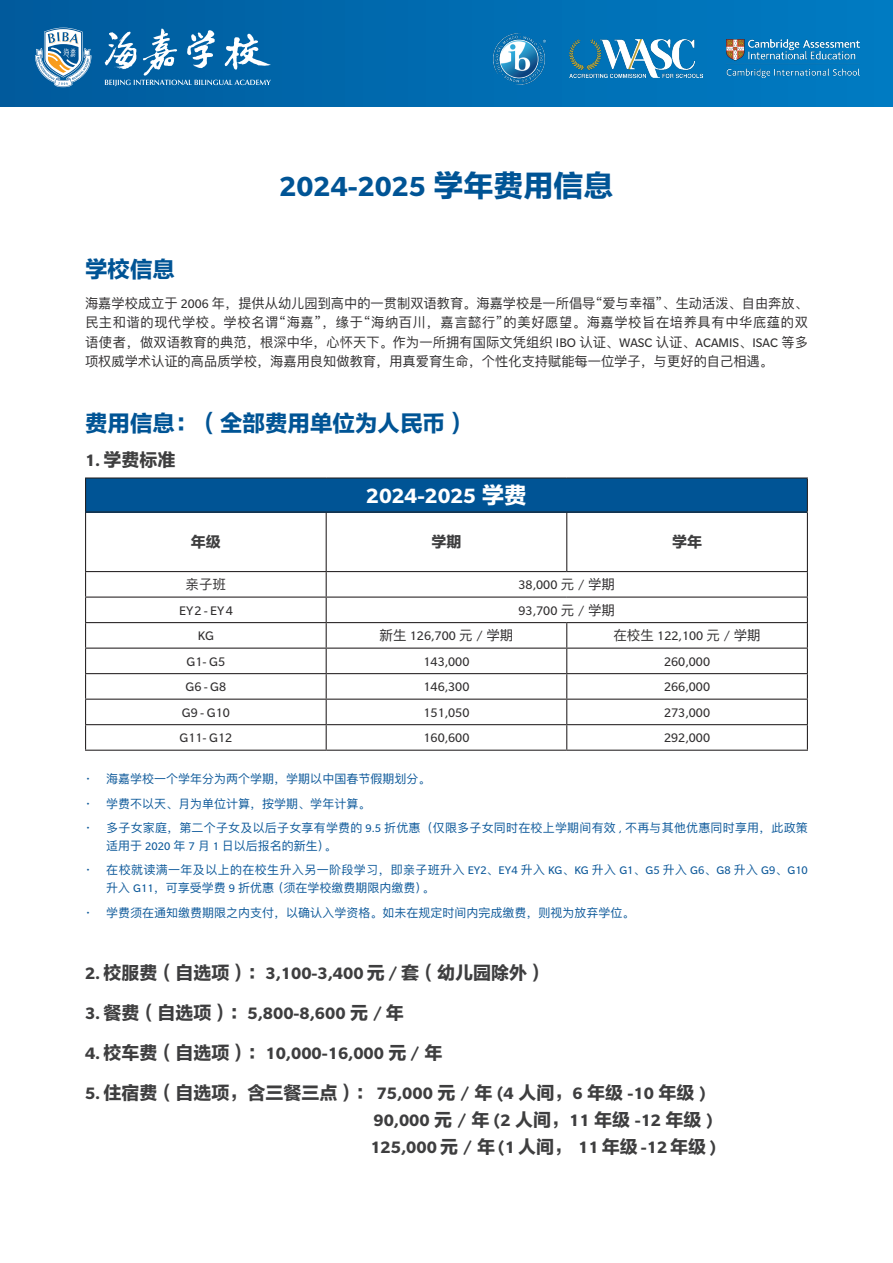
<style>
.page{position:relative;width:893px;height:1263px;background:#fff}
.page>*{position:absolute;margin:0;border:0;box-sizing:border-box;transform-origin:0 0}
.大标题{font:700 30px "Slate Pro";color:#005495}
.二级标题{font:22.5px "FZLTDHK GBK1 0";color:#005495}
.二级标题-2{font:700 22.5px "Slate Pro";color:#fff}
.小标题{font:700 18px "Slate Pro";color:#3e3e3f}
.小标题-2{font:18px "FZLTDHK GBK1 0";color:#3e3e3f}
.迷你标题{font:15px "FZLTDHK GBK1 0";color:#3e3e3f}
.正文{font:13.5px/19.5px "Ping Fang SC";color:#312f30;text-align:justify}
.正文-2{font:13.5px "Slate Pro";color:#312f30}
.正文-3{font:12px "Ping Fang SC";color:#0d599a}
.正文-4{font:12px/18px "Ping Fang SC";letter-spacing:.03em;color:#0d599a}
.正文-5{font:12px/18px "Ping Fang SC";letter-spacing:.02em;color:#0d599a}
.s1{font-family:"FZLTDHK GBK1 0";font-weight:400}
.s2{font-family:"Slate Pro"}
.s3{font-family:"Slate Pro";font-weight:700}
.s4{font-family:"Ping Fang SC"}
.s5{font-weight:600}
</style>
<div class="page">
<div style="left:0;top:0;width:893px;height:106px;background:linear-gradient(to right,#005a9c,#007cc4)"></div>
<img style="left:493px;top:31px;width:57px;height:55px">
<img style="left:569px;top:40px;width:134px;height:37px">
<img style="left:726px;top:39px;width:134px;height:39px">
<svg style="left:35px;top:28px;width:56px;height:59px"></svg>
<svg style="left:105px;top:29px;width:166px;height:57px;background:#3984b8"></svg>
<div style="left:86px;top:478px;width:721px;height:34px;background:#005495"></div>
<hr style="left:85px;top:477px;width:241px;height:2px;background:#231f20">
<hr style="left:85px;top:479px;width:1px;height:32px;background:#231f20">
<hr style="left:326px;top:477px;width:241px;height:2px;background:#231f20">
<hr style="left:567px;top:477px;width:241px;height:2px;background:#231f20">
<hr style="left:807px;top:479px;width:1px;height:32px;background:#231f20">
<hr style="left:85px;top:511px;width:241px;height:2px;background:#231f20">
<hr style="left:85px;top:513px;width:1px;height:58px;background:#231f20">
<hr style="left:326px;top:511px;width:241px;height:2px;background:#231f20">
<hr style="left:326px;top:513px;width:1px;height:58px;background:#231f20">
<hr style="left:567px;top:511px;width:241px;height:2px;background:#231f20">
<hr style="left:566px;top:513px;width:1px;height:58px;background:#231f20">
<hr style="left:807px;top:513px;width:1px;height:58px;background:#231f20">
<hr style="left:85px;top:571px;width:241px;height:1px;background:#231f20">
<hr style="left:326px;top:571px;width:241px;height:1px;background:#231f20">
<hr style="left:567px;top:571px;width:241px;height:1px;background:#231f20">
<hr style="left:85px;top:596px;width:241px;height:2px;background:#231f20">
<hr style="left:326px;top:596px;width:241px;height:2px;background:#231f20">
<hr style="left:567px;top:596px;width:241px;height:2px;background:#231f20">
<hr style="left:85px;top:622px;width:241px;height:1px;background:#231f20">
<hr style="left:326px;top:622px;width:241px;height:1px;background:#231f20">
<hr style="left:567px;top:622px;width:241px;height:1px;background:#231f20">
<hr style="left:85px;top:648px;width:241px;height:1px;background:#231f20">
<hr style="left:326px;top:648px;width:241px;height:1px;background:#231f20">
<hr style="left:567px;top:648px;width:241px;height:1px;background:#231f20">
<hr style="left:85px;top:673px;width:241px;height:1px;background:#231f20">
<hr style="left:326px;top:673px;width:241px;height:1px;background:#231f20">
<hr style="left:567px;top:673px;width:241px;height:1px;background:#231f20">
<hr style="left:85px;top:699px;width:241px;height:1px;background:#231f20">
<hr style="left:326px;top:699px;width:241px;height:1px;background:#231f20">
<hr style="left:567px;top:699px;width:241px;height:1px;background:#231f20">
<hr style="left:85px;top:724px;width:241px;height:1px;background:#231f20">
<svg style="left:85px;top:572px;width:1px;height:178px"></svg>
<hr style="left:326px;top:724px;width:241px;height:1px;background:#231f20">
<svg style="left:326px;top:572px;width:1px;height:178px"></svg>
<hr style="left:567px;top:724px;width:241px;height:1px;background:#231f20">
<svg style="left:566px;top:623px;width:1px;height:127px"></svg>
<svg style="left:807px;top:572px;width:1px;height:178px"></svg>
<hr style="left:85px;top:750px;width:241px;height:1px;background:#231f20">
<hr style="left:326px;top:750px;width:241px;height:1px;background:#231f20">
<hr style="left:567px;top:750px;width:241px;height:1px;background:#231f20">
<p class="大标题" style="left:279px;top:170px;width:335px">2024-2025 <span class="s1">学年费用信息</span></p>
<p class="二级标题" style="left:85px;top:256px;width:91px">学校信息</p>
<p class="正文" style="left:85px;top:293px;width:724px">海嘉学校成立于 <span class="s2">2006</span> 年，提供从幼儿园到高中的一贯制双语教育。海嘉学校是一所倡导“爱与幸福”、生动活泼、自由奔放、民主和谐的现代学校。学校名谓“海嘉”，缘于“海纳百川，嘉言懿行”的美好愿望。海嘉学校旨在培养具有中华底蕴的双语使者，做双语教育的典范，根深中华，心怀天下。作为一所拥有国际文凭组织 <span class="s2">IBO</span> 认证、<span class="s2">WASC</span> 认证、<span class="s2">ACAMIS</span>、<span class="s2">ISAC</span> 等多项权威学术认证的高品质学校，海嘉用良知做教育，用真爱育生命，个性化支持赋能每一位学子，与更好的自己相遇。</p>
<p class="二级标题" style="left:85px;top:411px;width:384px">费用信息：（全部费用单位为人民币）</p>
<p class="小标题-2" style="left:85px;top:450px;width:92px"><span class="s3">1.</span> 学费标准</p>
<p class="二级标题-2" style="left:366px;top:483px;width:162px">2024-2025 <span class="s1">学费</span></p>
<p class="迷你标题" style="left:191px;top:534px;width:32px">年级</p>
<p class="迷你标题" style="left:431px;top:534px;width:31px">学期</p>
<p class="迷你标题" style="left:672px;top:534px;width:31px">学年</p>
<p class="正文" style="left:186px;top:574px;width:42px">亲子班</p>
<p class="正文-2" style="left:519px;top:578px;width:98px">38,000 <span class="s4">元</span> / <span class="s4">学期</span></p>
<p class="正文-2" style="left:179px;top:603px;width:55px">EY2 - EY4</p>
<p class="正文-2" style="left:519px;top:603px;width:98px">93,700 <span class="s4">元</span> / <span class="s4">学期</span></p>
<p class="正文-2" style="left:198px;top:629px;width:18px">KG</p>
<p class="正文-2" style="left:380px;top:629px;width:135px"><span class="s4">新生</span> 126,700 <span class="s4">元</span> / <span class="s4">学期</span></p>
<p class="正文-2" style="left:613px;top:629px;width:149px"><span class="s4">在校生</span> 122,100 <span class="s4">元</span> / <span class="s4">学期</span></p>
<p class="正文-2" style="left:187px;top:654px;width:40px">G1- G5</p>
<p class="正文-2" style="left:424px;top:654px;width:47px">143,000</p>
<p class="正文-2" style="left:664px;top:654px;width:47px">260,000</p>
<p class="正文-2" style="left:185px;top:680px;width:42px">G6 - G8</p>
<p class="正文-2" style="left:424px;top:680px;width:47px">146,300</p>
<p class="正文-2" style="left:664px;top:680px;width:47px">266,000</p>
<p class="正文-2" style="left:182px;top:705px;width:49px">G9 - G10</p>
<p class="正文-2" style="left:424px;top:705px;width:47px">151,050</p>
<p class="正文-2" style="left:664px;top:705px;width:47px">273,000</p>
<p class="正文-2" style="left:180px;top:731px;width:54px">G11- G12</p>
<p class="正文-2" style="left:424px;top:731px;width:47px">160,600</p>
<p class="正文-2" style="left:664px;top:731px;width:47px">292,000</p>
<p class="正文-3" style="left:85px;top:772px;width:347px"><span class="s5">·</span> 海嘉学校一个学年分为两个学期，学期以中国春节假期划分。</p>
<p class="正文-3" style="left:85px;top:796px;width:287px"><span class="s5">·</span> 学费不以天、月为单位计算，按学期、学年计算。</p>
<p class="正文-5" style="left:106px;top:819px;width:703px;text-indent:-21px"><span class="s5">·</span> 多子女家庭，第二个子女及以后子女享有学费的 <span class="s2">9.5</span> 折优惠（仅限多子女同时在校上学期间有效 <span class="s2">,</span> 不再与其他优惠同时享用，此政策适用于 <span class="s2">2020</span> 年 <span class="s2">7</span> 月 <span class="s2">1</span> 日以后报名的新生）。</p>
<p class="正文-4" style="left:106px;top:861px;width:703px;text-indent:-21px"><span class="s5">·</span> 在校就读满一年及以上的在校生升入另一阶段学习，即亲子班升入 <span class="s2">EY2</span>、<span class="s2">EY4</span> 升入 <span class="s2">KG</span>、<span class="s2">KG</span> 升入 <span class="s2">G1</span>、<span class="s2">G5</span> 升入 <span class="s2">G6</span>、<span class="s2">G8</span> 升入 <span class="s2">G9</span>、<span class="s2">G10</span>升入 <span class="s2">G11</span>，可享受学费 <span class="s2">9</span> 折优惠（须在学校缴费期限内缴费）。</p>
<p class="正文-3" style="left:85px;top:905px;width:551px"><span class="s5">·</span> 学费须在通知缴费期限之内支付，以确认入学资格。如未在规定时间内完成缴费，则视为放弃学位。</p>
<p class="小标题-2" style="left:85px;top:963px;width:461px"><span class="s3">2.</span> 校服费（自选项）：<span class="s3">3,100-3,400</span> 元 <span class="s3">/</span> 套（幼儿园除外）</p>
<p class="小标题" style="left:85px;top:1003px;width:320px">3. <span class="s1">餐费（自选项）：</span>5,800-8,600 <span class="s1">元</span> / <span class="s1">年</span></p>
<p class="小标题" style="left:85px;top:1043px;width:359px">4. <span class="s1">校车费（自选项）：</span>10,000-16,000 <span class="s1">元</span> / <span class="s1">年</span></p>
<p class="小标题-2" style="left:85px;top:1082px;width:622px"><span class="s3">5.</span> 住宿费（自选项，含三餐三点）： <span class="s3">75,000</span> 元 <span class="s3">/</span> 年 <span class="s3">(4</span> 人间，<span class="s3">6</span> 年级 <span class="s3">-10</span> 年级 <span class="s3">)</span></p>
<p class="小标题" style="left:373px;top:1110px;width:341px">90,000 <span class="s1">元</span> / <span class="s1">年</span> (2 <span class="s1">人间，</span>11 <span class="s1">年级</span> -12 <span class="s1">年级</span> )</p>
<p class="小标题" style="left:370px;top:1137px;width:347px">125,000 <span class="s1">元</span> / <span class="s1">年</span> (1 <span class="s1">人间，</span> 11 <span class="s1">年级</span> -12 <span class="s1">年级</span> )</p>
</div>
